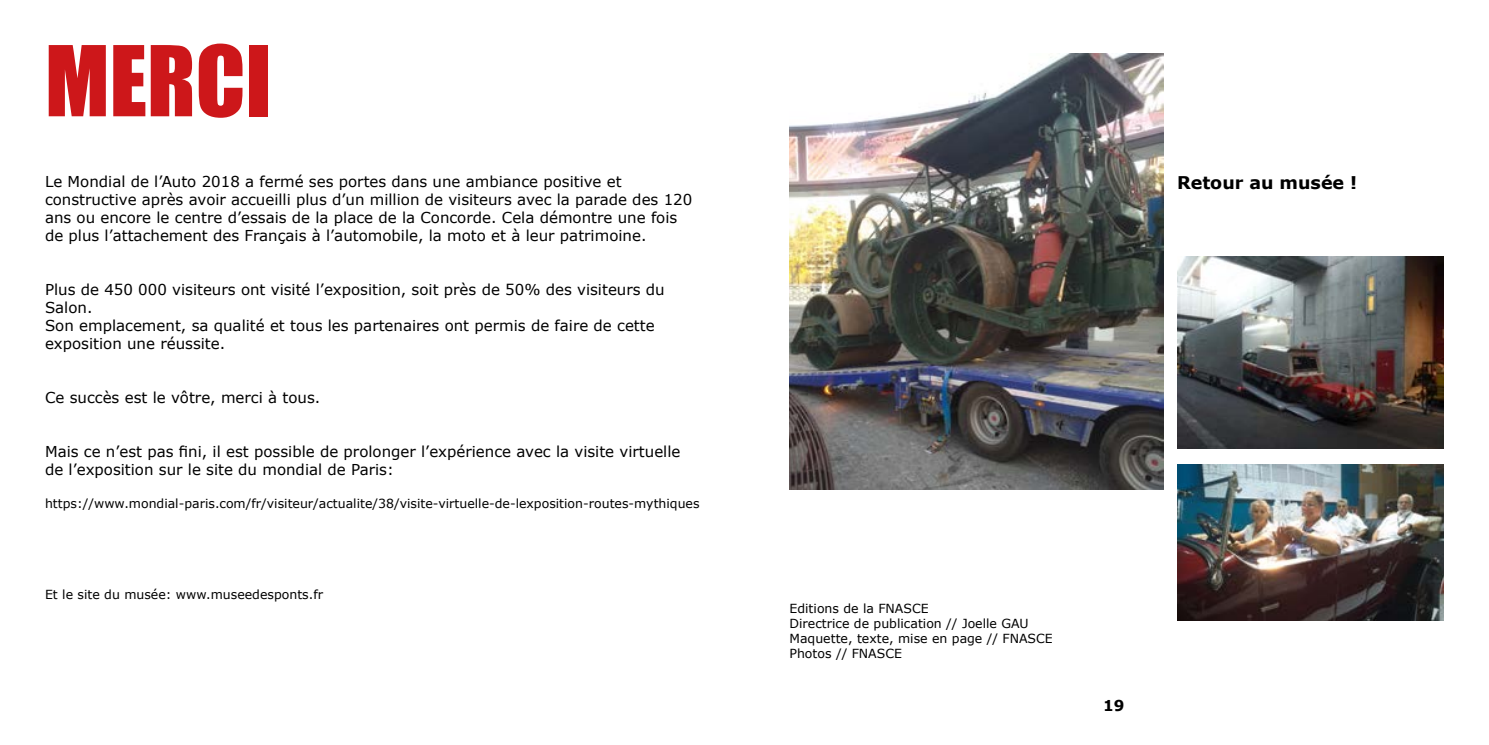
<style>
.page{position:relative;width:1489px;height:745px;background:#fff}
.page>*{position:absolute;margin:0;border:0;box-sizing:border-box;transform-origin:0 0}
.t1{font:90px "Impact";color:#cd171a}
.t2{font:700 17.5px "Verdana";color:#000}
.t3{font:15px/18px "Verdana";color:#000}
.t4{font:700 15px "Verdana";color:#000}
.t5{font:12.5px/15px "Verdana";color:#000}
</style>
<div class="page">
<img style="left:1177px;top:256px;width:266px;height:192px">
<img style="left:789px;top:54px;width:373px;height:435px">
<img style="left:1177px;top:464px;width:266px;height:156px">
<h1 class="t1" style="left:45px;top:11px;width:228px">MERCI</h1>
<p class="t3" style="left:45px;top:172px;width:648px">Le Mondial de l’Auto 2018 a fermé ses portes dans une ambiance positive et constructive après avoir accueilli plus d’un million de visiteurs avec la parade des 120 ans ou encore le centre d’essais de la place de la Concorde. Cela démontre une fois de plus l’attachement des Français à l’automobile, la moto et à leur patrimoine.</p>
<p class="t3" style="left:45px;top:280px;width:621px">Plus de 450 000 visiteurs ont visité l’exposition, soit près de 50% des visiteurs du Salon.<br>Son emplacement, sa qualité et tous les partenaires ont permis de faire de cette exposition une réussite.</p>
<p class="t3" style="left:45px;top:388px;width:277px">Ce succès est le vôtre, merci à tous.</p>
<p class="t3" style="left:45px;top:442px;width:637px">Mais ce n’est pas fini, il est possible de prolonger l’expérience avec la visite virtuelle de l’exposition sur le site du mondial de Paris:</p>
<p class="t5" style="left:45px;top:496px;width:656px">https://www.mondial-paris.com/fr/visiteur/actualite/38/visite-virtuelle-de-lexposition-routes-mythiques</p>
<p class="t5" style="left:45px;top:586px;width:279px">Et le site du musée: www.museedesponts.fr</p>
<p class="t2" style="left:1176px;top:170px;width:182px">Retour au musée !</p>
<p class="t5" style="left:789px;top:600px;width:265px">Editions de la FNASCE<br>Directrice de publication // Joelle GAU<br>Maquette, texte, mise en page // FNASCE<br>Photos // FNASCE</p>
<p class="t4" style="left:1103px;top:694px;width:23px">19</p>
</div>
